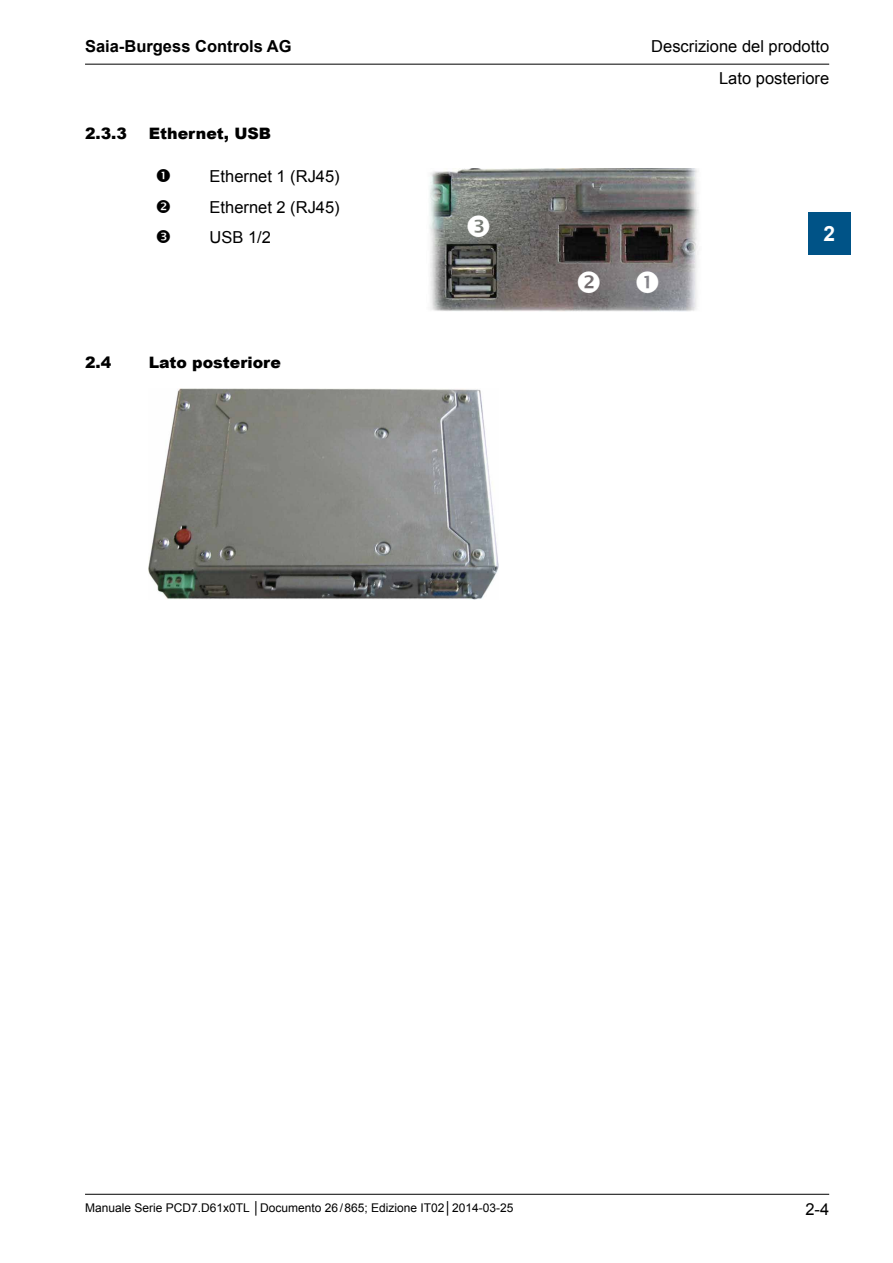
<style>
.page{position:relative;width:893px;height:1263px;background:#fff}
.page>*{position:absolute;margin:0;border:0;box-sizing:border-box;transform-origin:0 0}
.t1{font:700 21px "Arial";color:#fff}
.TextTabelle{font:16.5px "Arial";color:#000}
.t2{font:700 16.5px "Arial";color:#000}
.Überschrift_3{font:900 15.75px "Arial";color:#000}
.Überschrift_2{font:900 15.75px "Arial";color:#000}
.t3{font:12px "Arial";color:#000}
</style>
<div class="page">
<hr style="left:85px;top:64px;width:744px;height:1px;background:#000">
<hr style="left:85px;top:1194px;width:744px;height:1px;background:#000">
<div style="left:808px;top:213px;width:42px;height:42px;background:#005387"></div>
<img style="left:429px;top:169px;width:270px;height:143px">
<img style="left:149px;top:388px;width:349px;height:211px">
<svg style="left:468px;top:215px;width:21px;height:22px"></svg>
<svg style="left:578px;top:271px;width:22px;height:22px"></svg>
<svg style="left:637px;top:271px;width:21px;height:22px"></svg>
<p class="t2" style="left:85px;top:36px;width:208px">Saia-Burgess Controls AG</p>
<p class="Überschrift_3" style="left:85px;top:122px;width:44px">2.3.3</p>
<p class="Überschrift_3" style="left:149px;top:122px;width:124px">Ethernet, USB</p>
<p class="TextTabelle" style="left:210px;top:166px;width:132px">Ethernet 1 (RJ45)</p>
<p class="TextTabelle" style="left:210px;top:196px;width:132px">Ethernet 2 (RJ45)</p>
<p class="TextTabelle" style="left:210px;top:226px;width:63px">USB 1/2</p>
<p class="Überschrift_2" style="left:85px;top:351px;width:28px">2.4</p>
<p class="Überschrift_2" style="left:149px;top:351px;width:134px">Lato posteriore</p>
<p class="TextTabelle" style="left:651px;top:36px;width:179px">Descrizione del prodotto</p>
<p class="TextTabelle" style="left:719px;top:68px;width:112px">Lato posteriore</p>
<p class="t1" style="left:823px;top:219px;width:13px">2</p>
<p class="t3" style="left:85px;top:1200px;width:430px">Manuale Serie PCD7.D61x0TL │Documento 26/865; Edizione IT02│2014-03-25</p>
<p class="TextTabelle" style="left:805px;top:1199px;width:25px">2-4</p>
</div>
